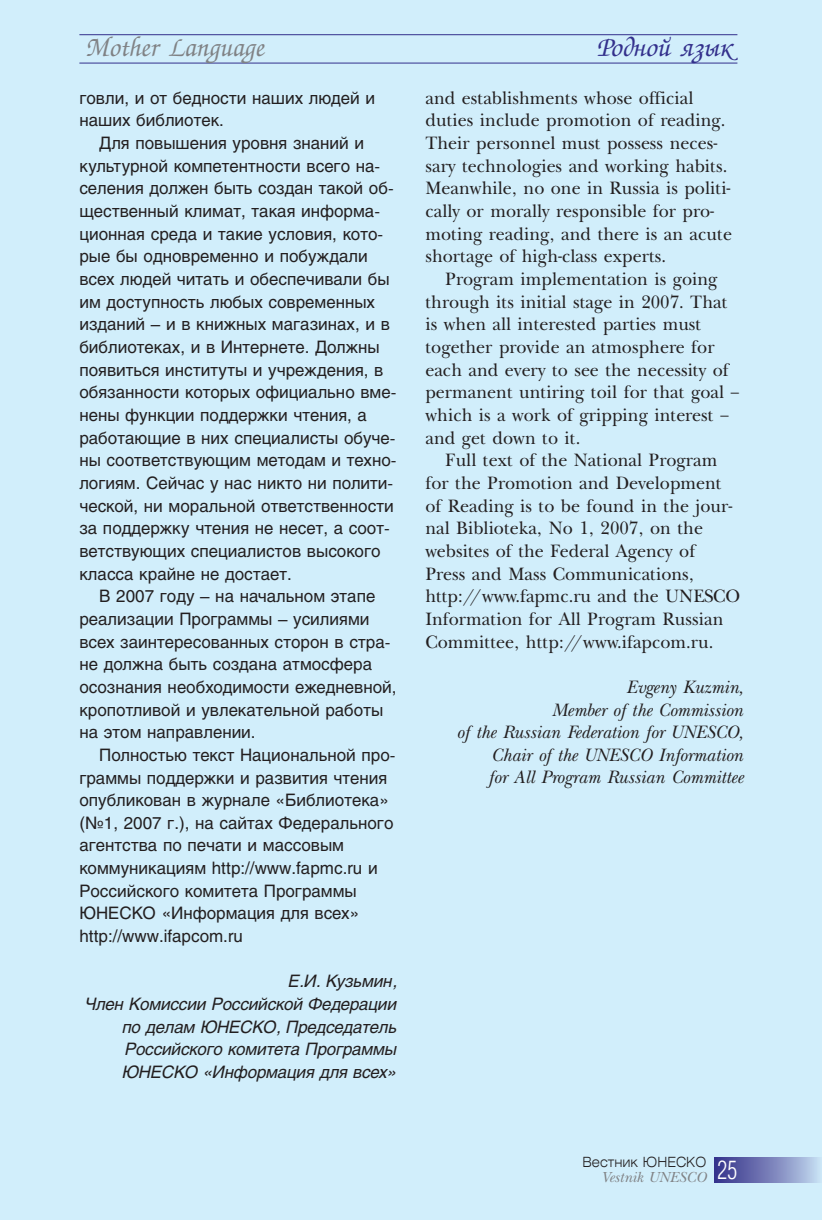
<style>
.page{position:relative;width:822px;height:1220px;background:#fff}
.page>*{position:absolute;margin:0;border:0;box-sizing:border-box;transform-origin:0 0}
.t1{font:29px "Zapf Chancery C";letter-spacing:-.005em;color:#808285;scale:.96 1}
.t2{font:29px "Zapf Chancery C";letter-spacing:-.005em;color:#33308c}
.t3{font:300 26px "Helios Cond";color:#fff;scale:.9 1}
.t4{font:18.4px "New Baskerville C";color:#231f20;scale:.96 1}
.t5{font:italic 18.4px/22.6px "New Baskerville C";color:#231f20;text-align:right;scale:.96 1}
.t6{font:17px "Helios";color:#231f20}
.t7{font:italic 17px/22.6px "Helios";letter-spacing:-.01em;color:#231f20;text-align:right}
.t8{font:italic 15px "New Baskerville C";color:#808285}
.t9{font:300 14px "Helios Ext";color:#231f20;scale:.9 1}
</style>
<div class="page">
<div style="left:0;top:1px;width:821px;height:1218px;background:#d1eefb"></div>
<hr style="left:79px;top:63px;width:658px;height:1px;background:#33308c">
<hr style="left:79px;top:34px;width:658px;height:1px;background:#33308c">
<svg style="left:714px;top:1156px;width:108px;height:26px;background:#7d86bd"></svg>
<p class="t1" style="left:85px;top:35px;width:188px">Mother Language</p>
<p class="t2" style="left:596px;top:35px;width:137px">Родной язык</p>
<p class="t6" style="left:79px;top:91px;width:297px">говли, и от бедности наших людей и</p>
<p class="t6" style="left:79px;top:114px;width:146px">наших библиотек.</p>
<p class="t6" style="left:99px;top:136px;width:266px">Для повышения уровня знаний и</p>
<p class="t6" style="left:79px;top:159px;width:302px">культурной компетентности всего на-</p>
<p class="t6" style="left:79px;top:182px;width:316px">селения должен быть создан такой об-</p>
<p class="t6" style="left:79px;top:204px;width:302px">щественный климат, такая информа-</p>
<p class="t6" style="left:79px;top:227px;width:305px">ционная среда и такие условия, кото-</p>
<p class="t6" style="left:79px;top:249px;width:290px">рые бы одновременно и побуждали</p>
<p class="t6" style="left:79px;top:272px;width:312px">всех людей читать и обеспечивали бы</p>
<p class="t6" style="left:79px;top:295px;width:297px">им доступность любых современных</p>
<p class="t6" style="left:79px;top:317px;width:312px">изданий – и в книжных магазинах, и в</p>
<p class="t6" style="left:79px;top:340px;width:302px">библиотеках, и в Интернете. Должны</p>
<p class="t6" style="left:79px;top:363px;width:305px">появиться институты и учреждения, в</p>
<p class="t6" style="left:79px;top:385px;width:318px">обязанности которых официально вме-</p>
<p class="t6" style="left:79px;top:408px;width:289px">нены функции поддержки чтения, а</p>
<p class="t6" style="left:79px;top:431px;width:318px">работающие в них специалисты обуче-</p>
<p class="t6" style="left:79px;top:453px;width:318px">ны соответствующим методам и техно-</p>
<p class="t6" style="left:79px;top:476px;width:315px">логиям. Сейчас у нас никто ни полити-</p>
<p class="t6" style="left:79px;top:499px;width:316px">ческой, ни моральной ответственности</p>
<p class="t6" style="left:79px;top:521px;width:312px">за поддержку чтения не несет, а соот-</p>
<p class="t6" style="left:79px;top:544px;width:303px">ветствующих специалистов высокого</p>
<p class="t6" style="left:79px;top:566px;width:214px">класса крайне не достает.</p>
<p class="t6" style="left:99px;top:589px;width:277px">В 2007 году – на начальном этапе</p>
<p class="t6" style="left:79px;top:612px;width:291px">реализации Программы – усилиями</p>
<p class="t6" style="left:79px;top:634px;width:312px">всех заинтересованных сторон в стра-</p>
<p class="t6" style="left:79px;top:657px;width:294px">не должна быть создана атмосфера</p>
<p class="t6" style="left:79px;top:680px;width:318px">осознания необходимости ежедневной,</p>
<p class="t6" style="left:79px;top:702px;width:305px">кропотливой и увлекательной работы</p>
<p class="t6" style="left:79px;top:725px;width:178px">на этом направлении.</p>
<p class="t6" style="left:99px;top:748px;width:298px">Полностью текст Национальной про-</p>
<p class="t6" style="left:79px;top:770px;width:309px">граммы поддержки и развития чтения</p>
<p class="t6" style="left:79px;top:793px;width:311px">опубликован в журнале «Библиотека»</p>
<p class="t6" style="left:79px;top:816px;width:315px">(№1, 2007 г.), на сайтах Федерального</p>
<p class="t6" style="left:79px;top:838px;width:266px">агентства по печати и массовым</p>
<p class="t6" style="left:79px;top:861px;width:300px">коммуникациям http://www.fapmc.ru и</p>
<p class="t6" style="left:79px;top:883px;width:279px">Российского комитета Программы</p>
<p class="t6" style="left:79px;top:906px;width:281px">ЮНЕСКО «Информация для всех»</p>
<p class="t6" style="left:79px;top:929px;width:165px">http://www.ifapcom.ru</p>
<p class="t7" style="left:85px;top:971px;width:314px">Е.И. Кузьмин,<br>Член Комиссии Российской Федерации по делам ЮНЕСКО, Председатель<br>Российского комитета Программы<br>ЮНЕСКО «Информация для всех»</p>
<p class="t4" style="left:425px;top:90px;width:281px">and establishments whose official</p>
<p class="t4" style="left:425px;top:113px;width:314px">duties include promotion of reading.</p>
<p class="t4" style="left:425px;top:135px;width:305px">Their personnel must possess neces-</p>
<p class="t4" style="left:425px;top:158px;width:316px">sary technologies and working habits.</p>
<p class="t4" style="left:425px;top:181px;width:319px">Meanwhile, no one in Russia is politi-</p>
<p class="t4" style="left:425px;top:203px;width:302px">cally or morally responsible for pro-</p>
<p class="t4" style="left:425px;top:226px;width:321px">moting reading, and there is an acute</p>
<p class="t4" style="left:425px;top:248px;width:252px">shortage of high-class experts.</p>
<p class="t4" style="left:445px;top:271px;width:285px">Program implementation is going</p>
<p class="t4" style="left:425px;top:294px;width:316px">through its initial stage in 2007. That</p>
<p class="t4" style="left:425px;top:316px;width:289px">is when all interested parties must</p>
<p class="t4" style="left:425px;top:339px;width:303px">together provide an atmosphere for</p>
<p class="t4" style="left:425px;top:362px;width:317px">each and every to see the necessity of</p>
<p class="t4" style="left:425px;top:384px;width:328px">permanent untiring toil for that goal –</p>
<p class="t4" style="left:425px;top:407px;width:318px">which is a work of gripping interest –</p>
<p class="t4" style="left:425px;top:430px;width:163px">and get down to it.</p>
<p class="t4" style="left:445px;top:452px;width:285px">Full text of the National Program</p>
<p class="t4" style="left:425px;top:475px;width:310px">for the Promotion and Development</p>
<p class="t4" style="left:425px;top:498px;width:321px">of Reading is to be found in the jour-</p>
<p class="t4" style="left:425px;top:520px;width:290px">nal Biblioteka, No 1, 2007, on the</p>
<p class="t4" style="left:425px;top:543px;width:282px">websites of the Federal Agency of</p>
<p class="t4" style="left:425px;top:565px;width:281px">Press and Mass Communications,</p>
<p class="t4" style="left:425px;top:588px;width:329px">http://www.fapmc.ru and the UNESCO</p>
<p class="t4" style="left:425px;top:611px;width:312px">Information for All Program Russian</p>
<p class="t4" style="left:425px;top:633px;width:301px">Committee, http://www.ifapcom.ru.</p>
<p class="t5" style="left:456px;top:678px;width:300px">Evgeny Kuzmin,<br>Member of the Commission<br>of the Russian Federation for UNESCO,<br>Chair of the UNESCO Information<br>for All Program Russian Committee</p>
<p class="t9" style="left:582px;top:1156px;width:139px">Вестник ЮНЕСКО</p>
<p class="t8" style="left:601px;top:1170px;width:107px">Vestnik UNESCO</p>
<p class="t3" style="left:717px;top:1158px;width:24px">25</p>
</div>
